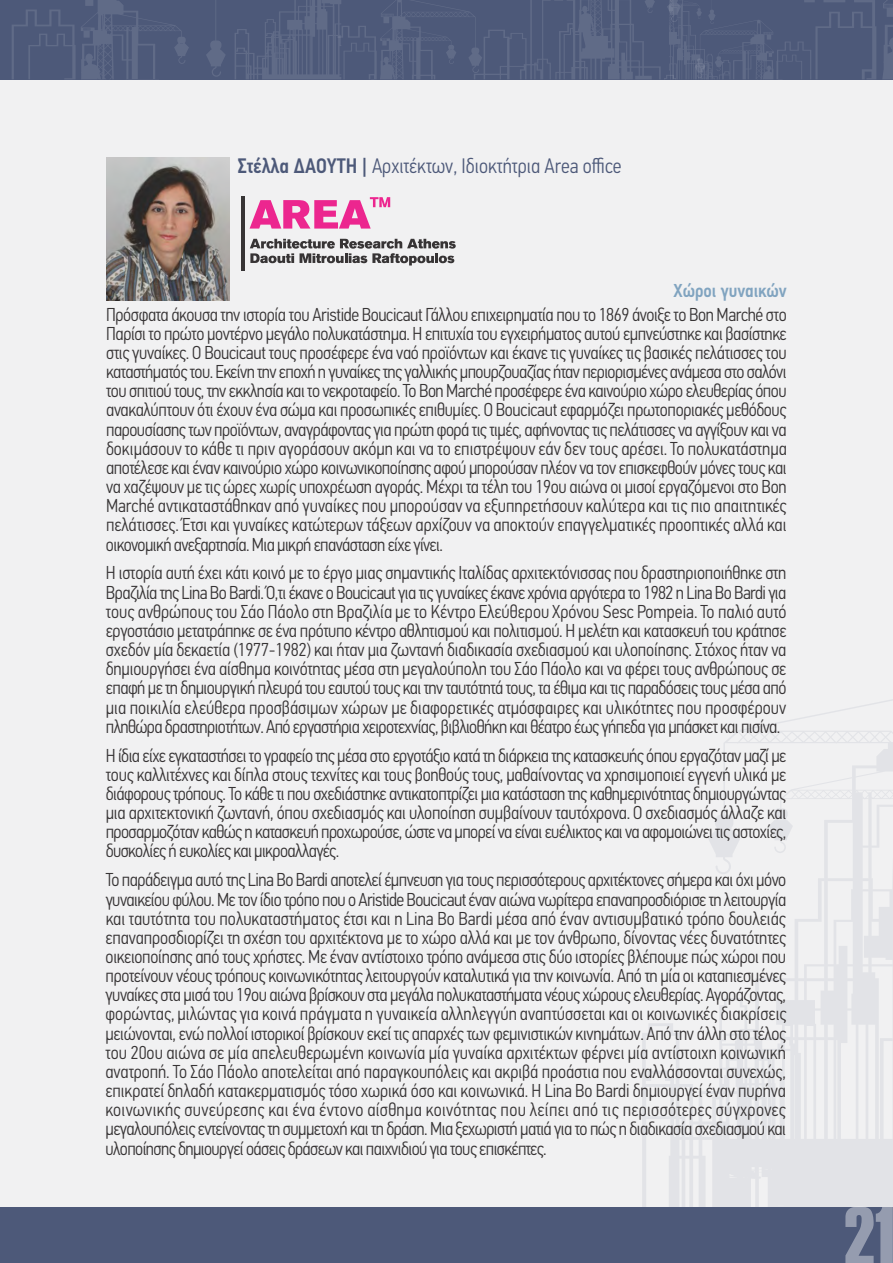
<style>
.page{position:relative;width:893px;height:1263px;background:#f1f1f2}
.page>*{position:absolute;margin:0;border:0;box-sizing:border-box;transform-origin:0 0}
.t1{font:80.25px "Haettenschweiler";color:rgb(254 254 254/.41)}
.t2{font:300 21px "PF Din Text Cond Pro";color:#4d5979}
.t3{font:300 18.75px/19.2px "PF Din Text Cond Pro";letter-spacing:-.03em;color:#373435;text-align:justify}
.t4{font:500 18.75px "PF Din Text Cond Pro";color:#81a4c0}
.s1{font-weight:500}
</style>
<div class="page">
<svg style="left:642px;top:699px;width:251px;height:508px"></svg>
<div style="left:0;top:0;width:893px;height:79px;background:#4d5979"></div>
<div style="left:0;top:1207px;width:893px;height:56px;background:#4d5979"></div>
<svg style="left:12px;top:0;width:213px;height:79px"></svg>
<svg style="left:235px;top:0;width:658px;height:79px"></svg>
<img style="left:106px;top:157px;width:123px;height:144px">
<hr style="left:241px;top:197px;width:3px;height:74px;background:#373435">
<svg style="left:250px;top:197px;width:140px;height:32px"></svg>
<svg style="left:250px;top:239px;width:206px;height:26px"></svg>
<p class="t2" style="left:238px;top:157px;width:385px"><span class="s1">Στέλλα ΔΑΟΥΤΗ |</span> Αρχιτέκτων, Ιδιοκτήτρια Area office</p>
<p class="t4" style="left:673px;top:283px;width:115px">Χώροι γυναικών</p>
<p class="t3" style="left:106px;top:306px;width:682px">Πρόσφατα άκουσα την ιστορία του Aristide Boucicaut Γάλλου επιχειρηµατία που το 1869 άνοιξε το Bon Marché στο Παρίσι το πρώτο µοντέρνο µεγάλο πολυκατάστηµα. Η επιτυχία του εγχειρήµατος αυτού εµπνεύστηκε και βασίστηκε στις γυναίκες. Ο Boucicaut τους προσέφερε ένα ναό προϊόντων και έκανε τις γυναίκες τις βασικές πελάτισσες του καταστήµατός του. Εκείνη την εποχή η γυναίκες της γαλλικής µπουρζουαζίας ήταν περιορισµένες ανάµεσα στο σαλόνι του σπιτιού τους, την εκκλησία και το νεκροταφείο. Το Bon Marché προσέφερε ένα καινούριο χώρο ελευθερίας όπου ανακαλύπτουν ότι έχουν ένα σώµα και προσωπικές επιθυµίες. O Boucicaut εφαρµόζει πρωτοποριακές µεθόδους παρουσίασης των προϊόντων, αναγράφοντας για πρώτη φορά τις τιµές, αφήνοντας τις πελάτισσες να αγγίξουν και να δοκιµάσουν το κάθε τι πριν αγοράσουν ακόµη και να το επιστρέψουν εάν δεν τους αρέσει. Το πολυκατάστηµα αποτέλεσε και έναν καινούριο χώρο κοινωνικοποίησης αφού µπορούσαν πλέον να τον επισκεφθούν µόνες τους και να χαζέψουν µε τις ώρες χωρίς υποχρέωση αγοράς. Μέχρι τα τέλη του 19ου αιώνα οι µισοί εργαζόµενοι στο Bon Marché αντικαταστάθηκαν από γυναίκες που µπορούσαν να εξυπηρετήσουν καλύτερα και τις πιο απαιτητικές πελάτισσες. Έτσι και γυναίκες κατώτερων τάξεων αρχίζουν να αποκτούν επαγγελµατικές προοπτικές αλλά και οικονοµική ανεξαρτησία. Μια µικρή επανάσταση είχε γίνει.</p>
<p class="t3" style="left:106px;top:565px;width:682px">Η ιστορία αυτή έχει κάτι κοινό µε το έργο µιας σηµαντικής Ιταλίδας αρχιτεκτόνισσας που δραστηριοποιήθηκε στη Βραζιλία της Lina Bo Bardi. Ό,τι έκανε ο Boucicaut για τις γυναίκες έκανε χρόνια αργότερα το 1982 η Lina Bo Bardi για τους ανθρώπους του Σάο Πάολο στη Βραζιλία µε το Κέντρο Ελεύθερου Χρόνου Sesc Pompeia. Το παλιό αυτό εργοστάσιο µετατράπηκε σε ένα πρότυπο κέντρο αθλητισµού και πολιτισµού. Η µελέτη και κατασκευή του κράτησε σχεδόν µία δεκαετία (1977-1982) και ήταν µια ζωντανή διαδικασία σχεδιασµού και υλοποίησης. Στόχος ήταν να δηµιουργήσει ένα αίσθηµα κοινότητας µέσα στη µεγαλούπολη του Σάο Πάολο και να φέρει τους ανθρώπους σε επαφή µε τη δηµιουργική πλευρά του εαυτού τους και την ταυτότητά τους, τα έθιµα και τις παραδόσεις τους µέσα από µια ποικιλία ελεύθερα προσβάσιµων χώρων µε διαφορετικές ατµόσφαιρες και υλικότητες που προσφέρουν πληθώρα δραστηριοτήτων. Από εργαστήρια χειροτεχνίας, βιβλιοθήκη και θέατρο έως γήπεδα για µπάσκετ και πισίνα.</p>
<p class="t3" style="left:106px;top:747px;width:682px">Η ίδια είχε εγκαταστήσει το γραφείο της µέσα στο εργοτάξιο κατά τη διάρκεια της κατασκευής όπου εργαζόταν µαζί µε τους καλλιτέχνες και δίπλα στους τεχνίτες και τους βοηθούς τους, µαθαίνοντας να χρησιµοποιεί εγγενή υλικά µε διάφορους τρόπους. Το κάθε τι που σχεδιάστηκε αντικατοπτρίζει µια κατάσταση της καθηµερινότητας δηµιουργώντας µια αρχιτεκτονική ζωντανή, όπου σχεδιασµός και υλοποίηση συµβαίνουν ταυτόχρονα. Ο σχεδιασµός άλλαζε και προσαρµοζόταν καθώς η κατασκευή προχωρούσε, ώστε να µπορεί να είναι ευέλικτος και να αφοµοιώνει τις αστοχίες, δυσκολίες ή ευκολίες και µικροαλλαγές.</p>
<p class="t3" style="left:105px;top:872px;width:682px">Το παράδειγµα αυτό της Lina Bo Bardi αποτελεί έµπνευση για τους περισσότερους αρχιτέκτονες σήµερα και όχι µόνο γυναικείου φύλου. Με τον ίδιο τρόπο που ο Aristide Boucicaut έναν αιώνα νωρίτερα επαναπροσδιόρισε τη λειτουργία και ταυτότητα του πολυκαταστήµατος έτσι και η Lina Bo Bardi µέσα από έναν αντισυµβατικό τρόπο δουλειάς επαναπροσδιορίζει τη σχέση του αρχιτέκτονα µε το χώρο αλλά και µε τον άνθρωπο, δίνοντας νέες δυνατότητες οικειοποίησης από τους χρήστες. Με έναν αντίστοιχο τρόπο ανάµεσα στις δύο ιστορίες βλέπουµε πώς χώροι που προτείνουν νέους τρόπους κοινωνικότητας λειτουργούν καταλυτικά για την κοινωνία. Από τη µία οι καταπιεσµένες γυναίκες στα µισά του 19ου αιώνα βρίσκουν στα µεγάλα πολυκαταστήµατα νέους χώρους ελευθερίας. Αγοράζοντας, φορώντας, µιλώντας για κοινά πράγµατα η γυναικεία αλληλεγγύη αναπτύσσεται και οι κοινωνικές διακρίσεις µειώνονται, ενώ πολλοί ιστορικοί βρίσκουν εκεί τις απαρχές των φεµινιστικών κινηµάτων. Από την άλλη στο τέλος του 20ου αιώνα σε µία απελευθερωµένη κοινωνία µία γυναίκα αρχιτέκτων φέρνει µία αντίστοιχη κοινωνική ανατροπή. Το Σάο Πάολο αποτελείται από παραγκουπόλεις και ακριβά προάστια που εναλλάσσονται συνεχώς, επικρατεί δηλαδή κατακερµατισµός τόσο χωρικά όσο και κοινωνικά. Η Lina Bo Bardi δηµιουργεί έναν πυρήνα κοινωνικής συνεύρεσης και ένα έντονο αίσθηµα κοινότητας που λείπει από τις περισσότερες σύγχρονες µεγαλουπόλεις εντείνοντας τη συµµετοχή και τη δράση. Μια ξεχωριστή µατιά για το πώς η διαδικασία σχεδιασµού και υλοποίησης δηµιουργεί οάσεις δράσεων και παιχνιδιού για τους επισκέπτες.</p>
<h1 class="t1" style="left:844px;top:1207px;width:51px">21</h1>
</div>
